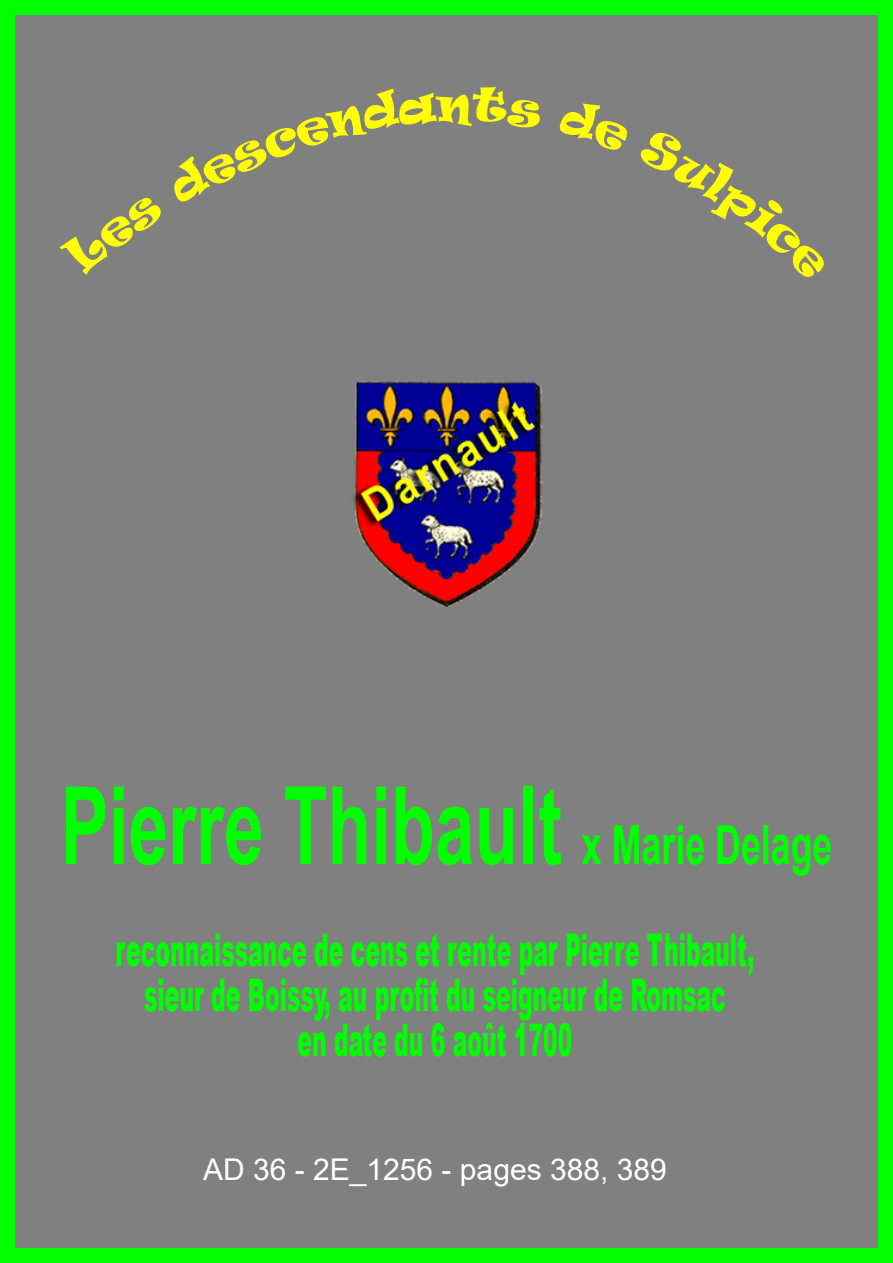
<style>
.page{position:relative;width:893px;height:1263px;background:#808080}
.page>*{position:absolute;margin:0;border:0;box-sizing:border-box;transform-origin:0 0}
.t1{font:700 108px "Arial";color:#0f0;scale:.66 1}
.t2{font:900 45px/45px "Arial";color:#0f0;text-align:center;scale:.49 1}
.t3{font:30px "Arial";color:#fff}
.s1{font-size:54px}
</style>
<div class="page">
<img style="left:352px;top:381px;width:190px;height:226px">
<img style="left:351px;top:400px;width:183px;height:129px">
<img style="left:359px;top:400px;width:177px;height:122px">
<div style="left:59px;top:86px;width:483px;height:191px;background:#808080"></div>
<div style="left:558px;top:96px;width:72px;height:57px;background:#808080"></div>
<div style="left:637px;top:127px;width:191px;height:155px;background:#808080"></div>
<h1 class="t1" style="left:61px;top:785px;width:1171px">Pierre Thibault <span class="s1">x Marie Delage</span></h1>
<p class="t2" style="left:116px;top:932px;width:1305px">reconnaissance de cens et rente par Pierre Thibault, sieur de Boissy, au profit du seigneur de Romsac<br>en date du 6 août 1700</p>
<p class="t3" style="left:203px;top:1158px;width:465px">AD 36 - 2E_1256 - pages 388, 389</p>
</div>
